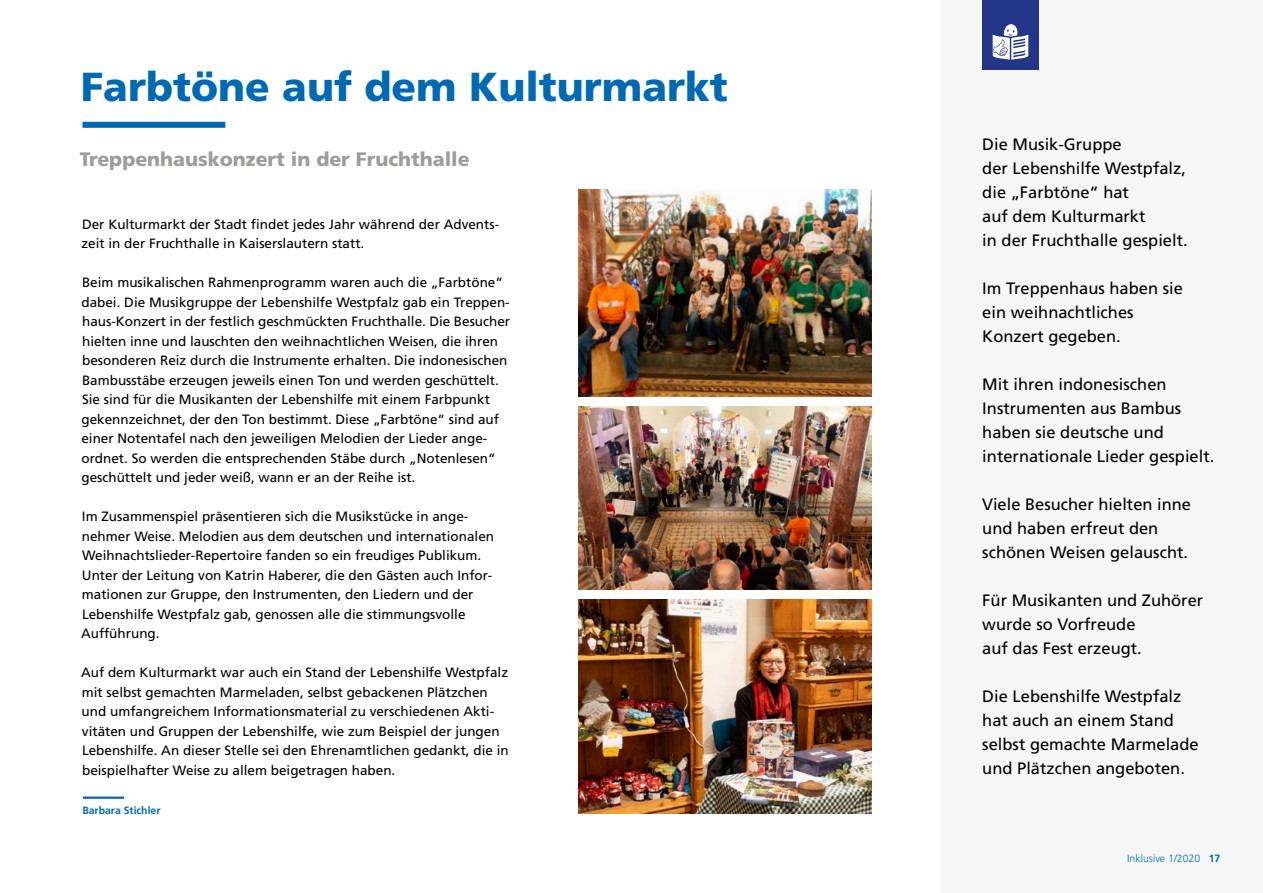
<style>
.page{position:relative;width:1263px;height:893px;background:#fff}
.page>*{position:absolute;margin:0;border:0;box-sizing:border-box;transform-origin:0 0}
.t1{font:900 40.5px "Frutiger LT Pro";color:#0069b4}
.t2{font:900 19.5px "Frutiger LT Pro";color:#9d9d9c}
.t3{font:16.5px/24px "Frutiger LT Pro";color:#000}
.t4{font:13.5px/19.5px "Frutiger LT Pro";color:#000}
.t5{font:300 10.5px "Frutiger LT Pro";color:#0069b4}
.t6{font:700 10.5px "Frutiger LT Pro";color:#0069b4}
.s1{font-weight:700}
</style>
<div class="page">
<div style="left:940px;top:0;width:323px;height:893px;background:#f6f6f6"></div>
<div style="left:982px;top:0;width:57px;height:70px;background:#223587"></div>
<svg style="left:993px;top:24px;width:35px;height:36px"></svg>
<div style="left:82px;top:122px;width:143px;height:6px;background:#0069b4"></div>
<hr style="left:83px;top:796px;width:41px;height:3px;background:#0069b4">
<img style="left:578px;top:190px;width:294px;height:207px">
<img style="left:578px;top:599px;width:294px;height:215px">
<img style="left:578px;top:406px;width:294px;height:183px">
<h1 class="t1" style="left:81px;top:62px;width:649px">Farbtöne auf dem Kulturmarkt</h1>
<h2 class="t2" style="left:80px;top:147px;width:391px">Treppenhauskonzert in der Fruchthalle</h2>
<p class="t4" style="left:82px;top:214px;width:419px">Der Kulturmarkt der Stadt findet jedes Jahr während der Advents&shy;zeit in der Fruchthalle in Kaiserslautern statt.</p>
<p class="t4" style="left:81px;top:273px;width:430px">Beim musikalischen Rahmenprogramm waren auch die „Farbtöne“ dabei. Die Musikgruppe der Lebenshilfe Westpfalz gab ein Treppen&shy;haus-Konzert in der festlich geschmückten Fruchthalle. Die Besucher hielten inne und lauschten den weihnachtlichen Weisen, die ihren besonderen Reiz durch die Instrumente erhalten. Die indonesischen Bambusstäbe erzeugen jeweils einen Ton und werden geschüttelt.<br>Sie sind für die Musikanten der Lebenshilfe mit einem Farbpunkt gekennzeichnet, der den Ton bestimmt. Diese „Farbtöne“ sind auf einer Notentafel nach den jeweiligen Melodien der Lieder ange&shy;ordnet. So werden die entsprechenden Stäbe durch „Notenlesen“ geschüttelt und jeder weiß, wann er an der Reihe ist.</p>
<p class="t4" style="left:81px;top:507px;width:414px">Im Zusammenspiel präsentieren sich die Musikstücke in ange&shy;nehmer Weise. Melodien aus dem deutschen und internationalen Weihnachtslieder-Repertoire fanden so ein freudiges Publikum.<br>Unter der Leitung von Katrin Haberer, die den Gästen auch Infor&shy;mationen zur Gruppe, den Instrumenten, den Liedern und der Lebenshilfe Westpfalz gab, genossen alle die stimmungsvolle Aufführung.</p>
<p class="t4" style="left:81px;top:663px;width:429px">Auf dem Kulturmarkt war auch ein Stand der Lebenshilfe Westpfalz mit selbst gemachten Marmeladen, selbst gebackenen Plätzchen und umfangreichem Informationsmaterial zu verschiedenen Akti&shy;vitäten und Gruppen der Lebenshilfe, wie zum Beispiel der jungen Lebenshilfe. An dieser Stelle sei den Ehrenamtlichen gedankt, die in beispielhafter Weise zu allem beigetragen haben.</p>
<p class="t6" style="left:82px;top:804px;width:80px">Barbara Stichler</p>
<p class="t3" style="left:982px;top:133px;width:207px">Die Musik-Gruppe<br>der Lebenshilfe Westpfalz, die „Farbtöne“ hat<br>auf dem Kulturmarkt<br>in der Fruchthalle gespielt.</p>
<p class="t3" style="left:982px;top:277px;width:202px">Im Treppenhaus haben sie ein weihnachtliches<br>Konzert gegeben.</p>
<p class="t3" style="left:982px;top:373px;width:234px">Mit ihren indonesischen<br>Instrumenten aus Bambus haben sie deutsche und internationale Lieder gespielt.</p>
<p class="t3" style="left:982px;top:493px;width:210px">Viele Besucher hielten inne und haben erfreut den schönen Weisen gelauscht.</p>
<p class="t3" style="left:982px;top:589px;width:222px">Für Musikanten und Zuhörer wurde so Vorfreude<br>auf das Fest erzeugt.</p>
<p class="t3" style="left:982px;top:685px;width:218px">Die Lebenshilfe Westpfalz hat auch an einem Stand selbst gemachte Marmelade und Plätzchen angeboten.</p>
<p class="t5" style="left:1127px;top:852px;width:95px">Inklusive 1/2020 <span class="s1">17</span></p>
</div>
